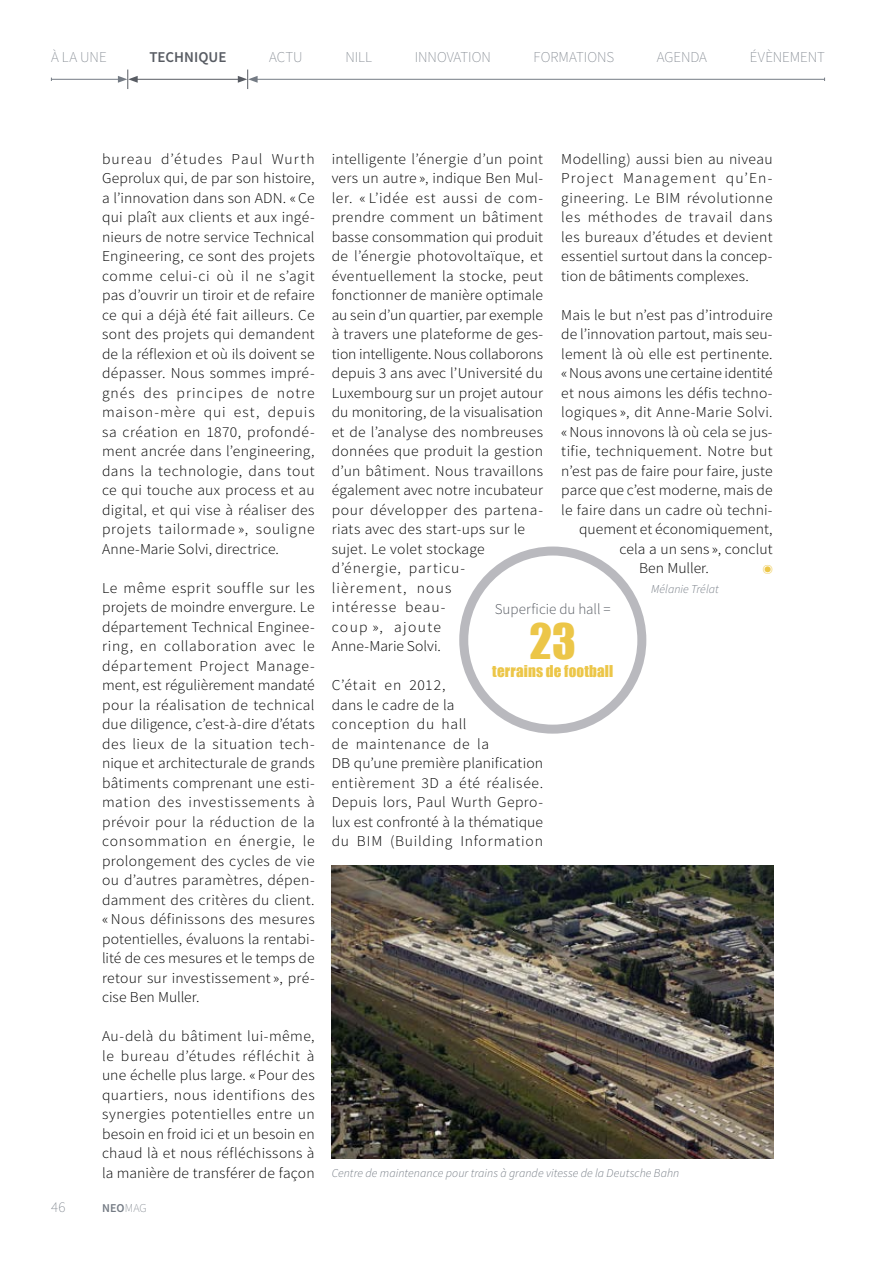
<style>
.page{position:relative;width:893px;height:1263px;background:#fff}
.page>*{position:absolute;margin:0;border:0;box-sizing:border-box;transform-origin:0 0}
.t1{font:45px "Impact";color:#ecc648}
.t2{font:300 15px/19.5px "Source Sans Pro";letter-spacing:.015em;color:#000;text-align:justify;scale:1.04 1}
.t3{font:200 15px "Source Sans Pro";letter-spacing:-.005em;color:#747b84}
.t4{font:300 15px "Source Sans Pro";letter-spacing:-.005em;color:#000;scale:1.04 1}
.t5{font:15px "Impact";letter-spacing:.01em;color:#ecc648}
.t6{font:300 15px "Source Sans Pro";color:#585c63}
.t7{font:600 15px "Source Sans Pro";letter-spacing:.005em;color:#585c63}
.t8{font:italic 300 12px "Source Sans Pro";letter-spacing:.005em;color:#747b84}
.t9{font:600 12px "Source Sans Pro";color:#747b84}
.t10{font:300 10.5px "Source Sans Pro";color:#ecc648;scale:1.04 1}
.s1{font-weight:200}
</style>
<div class="page">
<div style="left:459px;top:546px;width:187px;height:188px;border:9px solid #b9b9be;border-radius:50%"></div>
<img style="left:332px;top:866px;width:442px;height:292px">
<hr style="left:892px;top:0;width:1px;height:94px;background:#000">
<svg style="left:892px;top:21px;width:1px;height:73px"></svg>
<hr style="left:135px;top:79px;width:105px;height:1px;background:#585c63">
<hr style="left:255px;top:79px;width:570px;height:1px;background:#747b84">
<hr style="left:51px;top:79px;width:69px;height:1px;background:#747b84">
<svg style="left:238px;top:70px;width:20px;height:19px"></svg>
<svg style="left:118px;top:70px;width:20px;height:19px"></svg>
<p class="t3" style="left:51px;top:48px;width:57px">À LA UNE</p>
<p class="t7" style="left:149px;top:47px;width:79px">TECHNIQUE</p>
<p class="t3" style="left:269px;top:48px;width:35px">ACTU</p>
<p class="t3" style="left:345px;top:48px;width:28px">NILL</p>
<p class="t3" style="left:415px;top:48px;width:78px">INNOVATION</p>
<p class="t3" style="left:534px;top:48px;width:82px">FORMATIONS</p>
<p class="t3" style="left:657px;top:48px;width:52px">AGENDA</p>
<p class="t3" style="left:750px;top:48px;width:77px">ÉVÈNEMENT</p>
<p class="t2" style="left:102px;top:149px;width:206px">bureau d’études Paul Wurth Geprolux qui, de par son histoire, a l’innovation dans son ADN. «Ce qui plaît aux clients et aux ingé&shy;nieurs de notre service Technical Engineering, ce sont des projets comme celui-ci où il ne s’agit pas d’ouvrir un tiroir et de refaire ce qui a déjà été fait ailleurs. Ce sont des projets qui demandent de la réflexion et où ils doivent se dépasser. Nous sommes impré&shy;gnés des principes de notre maison-mère qui est, depuis sa création en 1870, profondé&shy;ment ancrée dans l’engineering, dans la technologie, dans tout ce qui touche aux process et au digital, et qui vise à réaliser des projets tailormade », souligne Anne‑Marie Solvi, directrice.</p>
<p class="t2" style="left:102px;top:578px;width:206px">Le même esprit souffle sur les projets de moindre envergure. Le département Technical Enginee&shy;ring, en collaboration avec le département Project Manage&shy;ment, est régulièrement mandaté pour la réalisation de technical due diligence, c’est-à-dire d’états des lieux de la situation tech&shy;nique et architecturale de grands bâtiments comprenant une esti&shy;mation des investissements à prévoir pour la réduction de la consommation en énergie, le prolongement des cycles de vie ou d’autres paramètres, dépen&shy;damment des critères du client. « Nous définissons des mesures potentielles, évaluons la rentabi&shy;lité de ces mesures et le temps de retour sur investissement», pré&shy;cise Ben Muller.</p>
<p class="t2" style="left:102px;top:1027px;width:206px">Au-delà du bâtiment lui-même, le bureau d’études réfléchit à une échelle plus large. « Pour des quartiers, nous identifions des synergies potentielles entre un besoin en froid ici et un besoin en chaud là et nous réfléchissons à la manière de transférer de façon</p>
<p class="t3" style="left:51px;top:1198px;width:16px">46</p>
<p class="t9" style="left:102px;top:1200px;width:46px">NEO<span class="s1">MAG</span></p>
<p class="t2" style="left:332px;top:149px;width:205px;text-align:left">intelligente l’énergie d’un point vers un autre », indique Ben Mul&shy;ler. « L’idée est aussi de com&shy;prendre comment un bâtiment basse consommation qui produit de l’énergie photovoltaïque, et éventuellement la stocke, peut fonctionner de manière optimale au sein d’un quartier, par exemple à travers une plateforme de ges&shy;tion intelligente. Nous collaborons depuis 3 ans avec l’Université du<br>Luxembourg sur un projet autour du monitoring, de la visualisation et de l’analyse des nombreuses données que produit la gestion d’un bâtiment. Nous travaillons également avec notre incubateur pour développer des partena&shy;riats avec des start-ups sur le sujet. Le volet stockage d’énergie, particu&shy;lièrement, nous<br>intéresse beau-<br>coup », ajoute<br>Anne-Marie Solvi.</p>
<p class="t2" style="left:332px;top:676px;width:205px;text-align:left">C’était en 2012,<br>dans le cadre de la<br>conception du hall<br>de maintenance de la<br>DB qu’une première planification entièrement 3D a été réalisée.<br>Depuis lors, Paul Wurth Gepro&shy;lux est confronté à la thématique du BIM (Building Information</p>
<p class="t2" style="left:561px;top:149px;width:205px">Modelling) aussi bien au niveau Project Management qu’En&shy;gineering. Le BIM révolutionne les méthodes de travail dans les bureaux d’études et devient essentiel surtout dans la concep&shy;tion de bâtiments complexes.</p>
<p class="t2" style="left:561px;top:305px;width:205px">Mais le but n’est pas d’introduire</p>
<p class="t2" style="left:561px;top:325px;width:205px">de l’innovation partout, mais seu-</p>
<p class="t2" style="left:561px;top:344px;width:205px">lement là où elle est pertinente.</p>
<p class="t4" style="left:561px;top:364px;width:205px">«Nous avons une certaine identité</p>
<p class="t2" style="left:561px;top:383px;width:205px">et nous aimons les défis techno-</p>
<p class="t2" style="left:561px;top:403px;width:205px">logiques », dit Anne-Marie Solvi.</p>
<p class="t2" style="left:561px;top:422px;width:205px">«Nous innovons là où cela se jus-</p>
<p class="t2" style="left:561px;top:442px;width:205px">tifie, techniquement. Notre but</p>
<p class="t2" style="left:561px;top:461px;width:205px">n’est pas de faire pour faire, juste</p>
<p class="t2" style="left:561px;top:481px;width:205px">parce que c’est moderne, mais de</p>
<p class="t2" style="left:561px;top:500px;width:205px">le faire dans un cadre où techni-</p>
<p class="t2" style="left:579px;top:520px;width:188px">quement et économiquement,</p>
<p class="t2" style="left:620px;top:539px;width:149px">cela a un sens », conclut</p>
<p class="t2" style="left:639px;top:559px;width:69px">Ben Muller.</p>
<p class="t10" style="left:763px;top:563px;width:11px">◉</p>
<p class="t8" style="left:651px;top:581px;width:69px">Mélanie Trélat</p>
<p class="t6" style="left:495px;top:600px;width:117px">Superficie du hall =</p>
<h1 class="t1" style="left:529px;top:607px;width:48px">23</h1>
<p class="t5" style="left:492px;top:660px;width:123px">terrains de football</p>
<p class="t8" style="left:332px;top:1166px;width:349px">Centre de maintenance pour trains à grande vitesse de la Deutsche Bahn</p>
</div>
